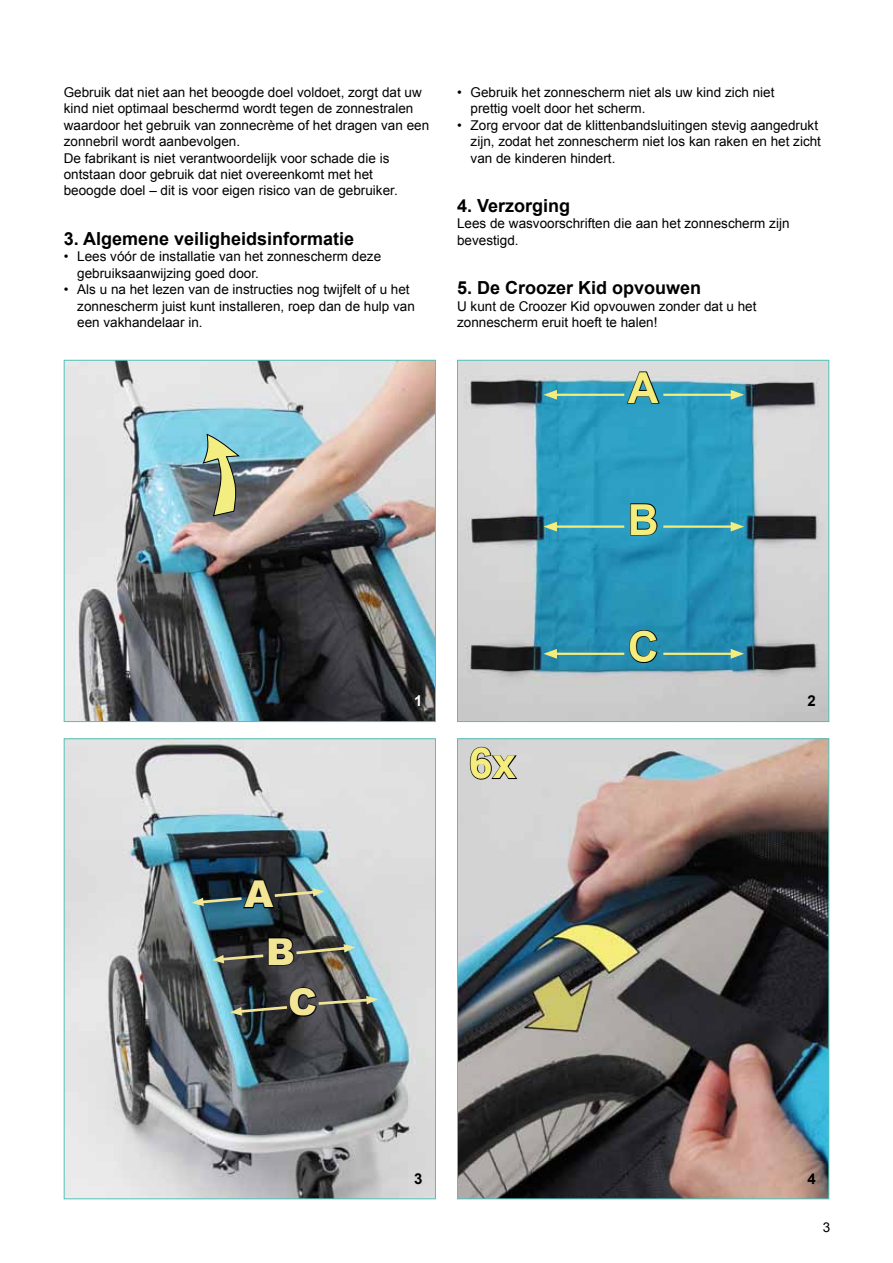
<style>
.page{position:relative;width:893px;height:1263px;background:#fff}
.page>*{position:absolute;margin:0;border:0;box-sizing:border-box;transform-origin:0 0}
._12_ohne{font:700 42.75px "Arial";color:#f4ed7c}
.t1{font:900 37.05px/57.2px "M Arial";color:#f2e696;text-align:center}
.Fließtext{font:700 18px "Arial";color:#000}
._12_ohne-2{font:700 15px "Arial";color:#000}
._12_ohne-3{font:700 15px "Arial";color:#fff}
.Fließtext-2{font:13.5px/16.5px "Arial";color:#000}
</style>
<div class="page">
<img style="left:66px;top:362px;width:368px;height:358px">
<div style="left:64px;top:360px;width:372px;height:362px;border:1px solid #51c2b9"></div>
<img style="left:66px;top:740px;width:368px;height:457px">
<img style="left:459px;top:740px;width:368px;height:457px">
<img style="left:459px;top:362px;width:368px;height:358px">
<div style="left:457px;top:360px;width:372px;height:362px;border:1px solid #51c2b9"></div>
<svg style="left:203px;top:434px;width:36px;height:82px"></svg>
<svg style="left:626px;top:370px;width:35px;height:34px"></svg>
<svg style="left:630px;top:502px;width:28px;height:34px"></svg>
<svg style="left:628px;top:629px;width:30px;height:35px"></svg>
<hr style="left:553px;top:394px;width:71px;height:2px;background:#f4ed7c">
<svg style="left:543px;top:390px;width:14px;height:10px"></svg>
<hr style="left:553px;top:525px;width:71px;height:3px;background:#f4ed7c">
<svg style="left:543px;top:522px;width:14px;height:9px"></svg>
<hr style="left:553px;top:653px;width:71px;height:2px;background:#f4ed7c">
<svg style="left:543px;top:649px;width:14px;height:10px"></svg>
<hr style="left:663px;top:394px;width:72px;height:2px;background:#f4ed7c">
<svg style="left:731px;top:390px;width:13px;height:10px"></svg>
<hr style="left:663px;top:525px;width:72px;height:3px;background:#f4ed7c">
<svg style="left:731px;top:522px;width:13px;height:9px"></svg>
<hr style="left:663px;top:653px;width:72px;height:2px;background:#f4ed7c">
<svg style="left:731px;top:649px;width:13px;height:10px"></svg>
<svg style="left:469px;top:746px;width:50px;height:34px"></svg>
<img style="left:192px;top:875px;width:133px;height:34px">
<svg style="left:212px;top:936px;width:144px;height:30px"></svg>
<img style="left:230px;top:986px;width:148px;height:31px">
<p class="Fließtext-2" style="left:64px;top:84px;width:367px">Gebruik dat niet aan het beoogde doel voldoet, zorgt dat uw kind niet optimaal beschermd wordt tegen de zonnestralen waardoor het gebruik van zonnecrème of het dragen van een zonnebril wordt aanbevolgen.</p>
<p class="Fließtext-2" style="left:64px;top:150px;width:335px">De fabrikant is niet verantwoordelijk voor schade die is ontstaan door gebruik dat niet overeenkomt met het beoogde doel – dit is voor eigen risico van de gebruiker.</p>
<p class="Fließtext" style="left:64px;top:226px;width:292px">3. Algemene veiligheidsinformatie</p>
<p class="Fließtext-2" style="left:77px;top:248px;width:305px;text-indent:-14px">• Lees vóór de installatie van het zonnescherm deze gebruiksaanwijzing goed door.</p>
<p class="Fließtext-2" style="left:77px;top:281px;width:339px;text-indent:-14px">• Als u na het lezen van de instructies nog twijfelt of u het zonnescherm juist kunt installeren, roep dan de hulp van een vakhandelaar in.</p>
<p class="Fließtext-2" style="left:471px;top:84px;width:305px;text-indent:-14px">• Gebruik het zonnescherm niet als uw kind zich niet prettig voelt door het scherm.</p>
<p class="Fließtext-2" style="left:471px;top:117px;width:352px;text-indent:-14px">• Zorg ervoor dat de klittenbandsluitingen stevig aangedrukt zijn, zodat het zonnescherm niet los kan raken en het zicht van de kinderen hindert.</p>
<p class="Fließtext" style="left:457px;top:194px;width:115px">4. Verzorging</p>
<p class="Fließtext-2" style="left:457px;top:215px;width:334px">Lees de wasvoorschriften die aan het zonnescherm zijn bevestigd.</p>
<p class="Fließtext" style="left:457px;top:276px;width:246px">5. De Croozer Kid opvouwen</p>
<p class="Fließtext-2" style="left:457px;top:298px;width:301px">U kunt de Croozer Kid opvouwen zonder dat u het zonnescherm eruit hoeft te halen!</p>
<p class="_12_ohne" style="left:628px;top:359px;width:32px">A</p>
<p class="_12_ohne" style="left:628px;top:491px;width:32px">B</p>
<p class="_12_ohne" style="left:628px;top:618px;width:32px">C</p>
<p class="_12_ohne-3" style="left:414px;top:691px;width:10px">1</p>
<p class="_12_ohne-2" style="left:807px;top:691px;width:10px">2</p>
<p class="t1" style="left:244px;top:864px;width:52px">A<br>B</p>
<p class="t1" style="left:288px;top:972px;width:30px">C</p>
<p class="_12_ohne" style="left:469px;top:735px;width:49px">6x</p>
<p class="_12_ohne-2" style="left:414px;top:1168px;width:10px">3</p>
<p class="_12_ohne-2" style="left:807px;top:1168px;width:10px">4</p>
<p class="Fließtext-2" style="left:823px;top:1219px;width:9px">3</p>
</div>
